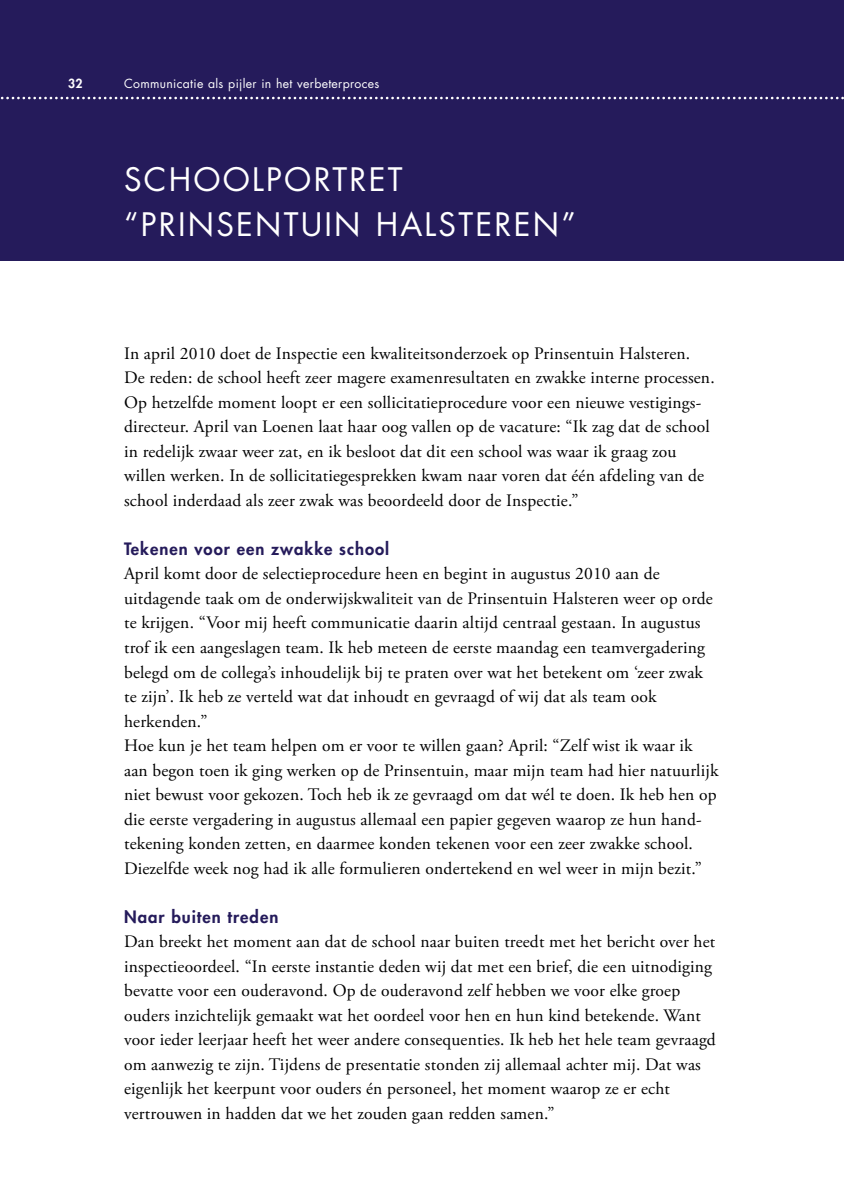
<style>
.page{position:relative;width:844px;height:1191px;background:#fff}
.page>*{position:absolute;margin:0;border:0;box-sizing:border-box;transform-origin:0 0}
.t1{font:31.5px/45.5px "Futura LT";letter-spacing:.07em;color:#fff}
.t2{font:17.5px/24.5px "Adobe Garamond Pro";letter-spacing:.01em;color:#000}
.t3{font:800 16.62px "Futura LT";letter-spacing:.06em;color:#251b5b}
.t4{font:12.25px "Futura LT";letter-spacing:.025em;color:#fff}
.t5{font:800 12.25px "Futura LT";color:#fff}
</style>
<div class="page">
<div style="left:0;top:0;width:843px;height:261px;background:#251b5b"></div>
<svg style="left:0;top:97px;width:844px;height:2px"></svg>
<p class="t5" style="left:68px;top:75px;width:16px">32</p>
<p class="t4" style="left:124px;top:76px;width:257px">Communicatie als pijler in het verbeterproces</p>
<h1 class="t1" style="left:124px;top:157px;width:453px">SCHOOLPORTRET “PRINSENTUIN HALSTEREN”</h1>
<p class="t2" style="left:124px;top:342px;width:592px">In april 2010 doet de Inspectie een kwaliteitsonderzoek op Prinsentuin Halsteren.<br>De reden: de school heeft zeer magere examenresultaten en zwakke interne processen.<br>Op hetzelfde moment loopt er een sollicitatieprocedure voor een nieuwe vestigings&shy;directeur. April van Loenen laat haar oog vallen op de vacature: “Ik zag dat de school in redelijk zwaar weer zat, en ik besloot dat dit een school was waar ik graag zou willen werken. In de sollicitatiegesprekken kwam naar voren dat één afdeling van de school inderdaad als zeer zwak was beoordeeld door de Inspectie.”</p>
<p class="t3" style="left:124px;top:538px;width:266px">Tekenen voor een zwakke school</p>
<p class="t2" style="left:124px;top:562px;width:595px">April komt door de selectieprocedure heen en begint in augustus 2010 aan de uitdagende taak om de onderwijskwaliteit van de Prinsentuin Halsteren weer op orde te krijgen. “Voor mij heeft communicatie daarin altijd centraal gestaan. In augustus trof ik een aangeslagen team. Ik heb meteen de eerste maandag een teamvergadering belegd om de collega’s inhoudelijk bij te praten over wat het betekent om ‘zeer zwak te zijn’. Ik heb ze verteld wat dat inhoudt en gevraagd of wij dat als team ook herkenden.”<br>Hoe kun je het team helpen om er voor te willen gaan? April: “Zelf wist ik waar ik aan begon toen ik ging werken op de Prinsentuin, maar mijn team had hier natuurlijk niet bewust voor gekozen. Toch heb ik ze gevraagd om dat wél te doen. Ik heb hen op die eerste vergadering in augustus allemaal een papier gegeven waarop ze hun hand&shy;tekening konden zetten, en daarmee konden tekenen voor een zeer zwakke school.<br>Diezelfde week nog had ik alle formulieren ondertekend en wel weer in mijn bezit.”</p>
<p class="t3" style="left:124px;top:905px;width:156px">Naar buiten treden</p>
<p class="t2" style="left:124px;top:930px;width:593px">Dan breekt het moment aan dat de school naar buiten treedt met het bericht over het inspectieoordeel. “In eerste instantie deden wij dat met een brief, die een uitnodiging bevatte voor een ouderavond. Op de ouderavond zelf hebben we voor elke groep ouders inzichtelijk gemaakt wat het oordeel voor hen en hun kind betekende. Want voor ieder leerjaar heeft het weer andere consequenties. Ik heb het hele team gevraagd om aanwezig te zijn. Tijdens de presentatie stonden zij allemaal achter mij. Dat was eigenlijk het keerpunt voor ouders én personeel, het moment waarop ze er echt vertrouwen in hadden dat we het zouden gaan redden samen.”</p>
</div>
